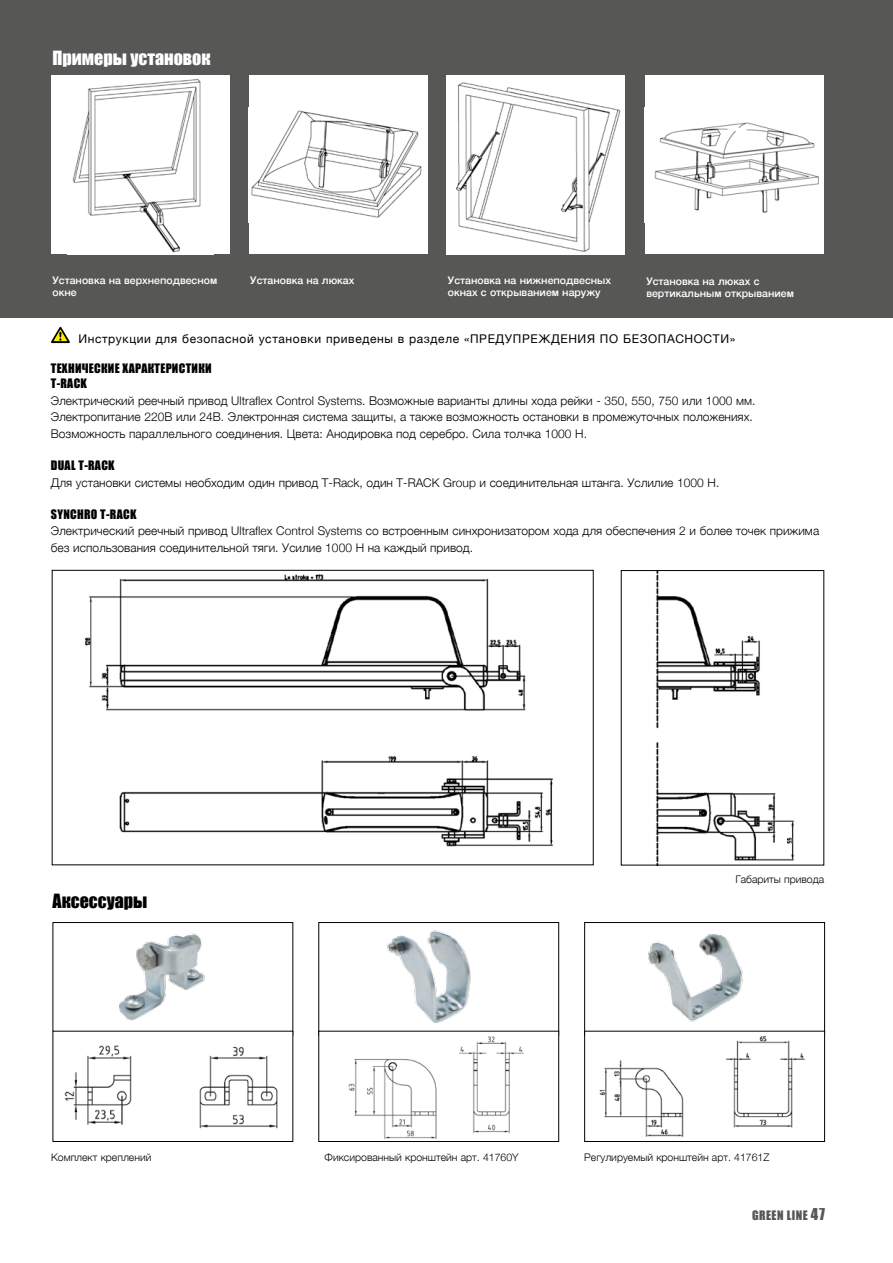
<style>
.page{position:relative;width:893px;height:1263px;background:#fff}
.page>*{position:absolute;margin:0;border:0;box-sizing:border-box;transform-origin:0 0}
.t1{font:18px "Impact";color:#fff}
.t2{font:18px "Impact";color:#000}
.t3{font:300 12px/16.5px "Helvetica Neue";color:#000}
.t4{font:12px "Helvetica Neue";letter-spacing:.05em;color:#000}
.t5{font:12px/15.8px "Impact";letter-spacing:.025em;color:#000}
.t6{font:12px "Impact";letter-spacing:.04em;color:#575756}
.t7{font:500 10.5px/12px "Helvetica Neue";color:#fff}
.t8{font:300 10.5px "Helvetica Neue";color:#000}
.s1{font-size:15px}
</style>
<div class="page">
<img style="left:85px;top:574px;width:469px;height:273px">
<div style="left:52px;top:570px;width:542px;height:295px;border:1px solid #000"></div>
<div style="left:0;top:0;width:893px;height:317px;background:#575756"></div>
<div style="left:51px;top:75px;width:179px;height:179px;background:#fff"></div>
<img style="left:72px;top:78px;width:129px;height:175px">
<img style="left:339px;top:930px;width:200px;height:101px">
<div style="left:318px;top:922px;width:241px;height:113px;border:1px solid #000"></div>
<div style="left:319px;top:1031px;width:240px;height:110px;background:#fff"></div>
<img style="left:348px;top:1036px;width:176px;height:103px">
<div style="left:318px;top:1031px;width:241px;height:111px;border:1px solid #000"></div>
<img style="left:604px;top:934px;width:201px;height:97px">
<div style="left:584px;top:922px;width:241px;height:113px;border:1px solid #000"></div>
<div style="left:585px;top:1031px;width:240px;height:110px;background:#fff"></div>
<img style="left:599px;top:1036px;width:207px;height:101px">
<div style="left:584px;top:1031px;width:241px;height:111px;border:1px solid #000"></div>
<img style="left:55px;top:933px;width:236px;height:98px">
<div style="left:53px;top:922px;width:240px;height:113px;border:1px solid #000"></div>
<img style="left:55px;top:1033px;width:236px;height:96px">
<div style="left:53px;top:1031px;width:240px;height:111px;border:1px solid #000"></div>
<svg style="left:51px;top:327px;width:19px;height:16px"></svg>
<div style="left:249px;top:75px;width:178px;height:179px;background:#fff"></div>
<img style="left:251px;top:110px;width:171px;height:108px">
<img style="left:447px;top:75px;width:178px;height:179px">
<div style="left:645px;top:75px;width:178px;height:179px;background:#fff"></div>
<img style="left:654px;top:122px;width:165px;height:91px">
<img style="left:656px;top:572px;width:139px;height:291px">
<h1 class="t1" style="left:53px;top:44px;width:160px">Примеры установок</h1>
<p class="t7" style="left:53px;top:273px;width:166px">Установка на верхнеподвесном окне</p>
<p class="t7" style="left:646px;top:275px;width:149px">Установка на люках с вертикальным открыванием</p>
<p class="t7" style="left:250px;top:273px;width:106px">Установка на люках</p>
<p class="t7" style="left:448px;top:273px;width:165px">Установка на нижнеподвесных окнах с открыванием наружу</p>
<p class="t4" style="left:78px;top:330px;width:658px">Инструкции для безопасной установки приведены в разделе «ПРЕДУПРЕЖДЕНИЯ ПО БЕЗОПАСНОСТИ»</p>
<p class="t5" style="left:51px;top:360px;width:162px">ТЕХНИЧЕСКИЕ ХАРАКТЕРИСТИКИ<br>T-RACK</p>
<p class="t3" style="left:51px;top:391px;width:706px">Электрический реечный привод Ultraflex Control Systems. Возможные варианты длины хода рейки - 350, 550, 750 или 1000 мм.<br>Электропитание 220В или 24В. Электронная система защиты, а также возможность остановки в промежуточных положениях.<br>Возможность параллельного соединения. Цвета: Анодировка под серебро. Сила толчка 1000 Н.</p>
<p class="t5" style="left:51px;top:457px;width:65px">DUAL T-RACK</p>
<p class="t3" style="left:51px;top:473px;width:670px">Для установки системы необходим один привод T-Rack, один T-RACK Group и соединительная штанга. Услилие 1000 Н.</p>
<p class="t5" style="left:51px;top:506px;width:87px">SYNCHRO T-RACK</p>
<p class="t3" style="left:51px;top:522px;width:770px">Электрический реечный привод Ultraflex Control Systems со встроенным синхронизатором хода для обеспечения 2 и более точек прижима без использования соединительной тяги. Усилие 1000 Н на каждый привод.</p>
<h1 class="t2" style="left:53px;top:887px;width:96px">Аксессуары</h1>
<p class="t8" style="left:735px;top:871px;width:90px">Габариты привода</p>
<p class="t8" style="left:51px;top:1148px;width:102px">Комплект креплений</p>
<p class="t8" style="left:325px;top:1148px;width:195px">Фиксированный кронштейн арт. 41760Y</p>
<p class="t8" style="left:584px;top:1148px;width:187px">Регулируемый кронштейн арт. 41761Z</p>
<p class="t6" style="left:752px;top:1205px;width:74px">GREEN LINE <span class="s1">47</span></p>
</div>
